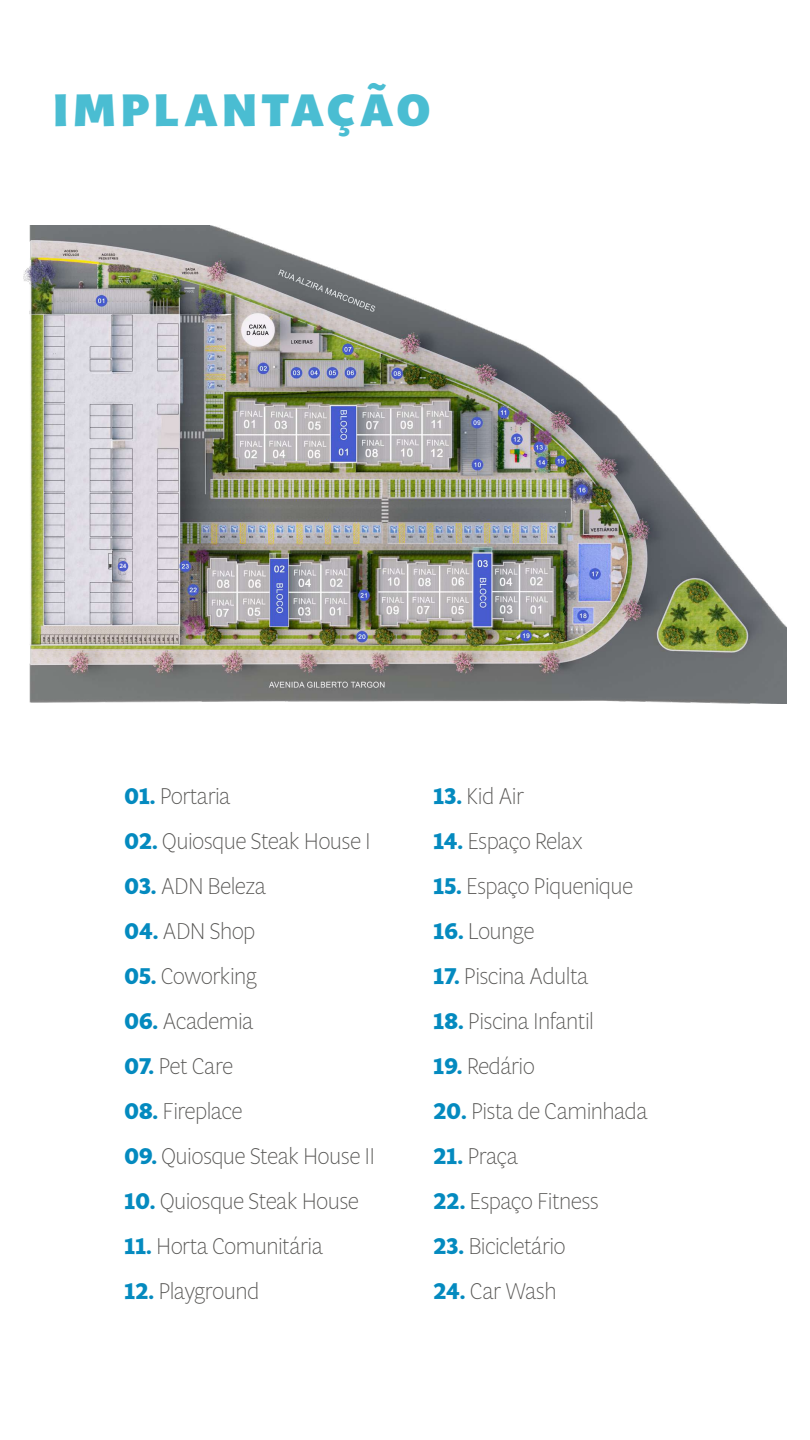
<style>
.page{position:relative;width:810px;height:1440px;background:#fff}
.page>*{position:absolute;margin:0;border:0;box-sizing:border-box;transform-origin:0 0}
.t1{font:800 45px "Multi Display";letter-spacing:.09em;color:#4abdd2}
.t2{font:300 22.5px "Multi Display";color:#545351}
.t3{font:700 6px "Nunito Sans";color:#fff}
.s1{font-weight:700;color:#048abf}
</style>
<div class="page">
<img style="left:23px;top:225px;width:764px;height:479px">
<div style="left:118px;top:561px;width:10px;height:11px;background:#4e5ccb;border-radius:50%"></div>
<h1 class="t1" style="left:53px;top:78px;width:379px">IMPLANTAÇÃO</h1>
<p class="t3" style="left:119px;top:562px;width:9px">24</p>
<p class="t2" style="left:124px;top:780px;width:107px"><span class="s1">01.</span> Portaria</p>
<p class="t2" style="left:124px;top:825px;width:247px"><span class="s1">02.</span> Quiosque Steak House I</p>
<p class="t2" style="left:124px;top:870px;width:143px"><span class="s1">03.</span> ADN Beleza</p>
<p class="t2" style="left:124px;top:915px;width:132px"><span class="s1">04.</span> ADN Shop</p>
<p class="t2" style="left:124px;top:960px;width:134px"><span class="s1">05.</span> Coworking</p>
<p class="t2" style="left:124px;top:1005px;width:130px"><span class="s1">06.</span> Academia</p>
<p class="t2" style="left:124px;top:1050px;width:110px"><span class="s1">07.</span> Pet Care</p>
<p class="t2" style="left:124px;top:1095px;width:119px"><span class="s1">08.</span> Fireplace</p>
<p class="t2" style="left:124px;top:1140px;width:252px"><span class="s1">09.</span> Quiosque Steak House II</p>
<p class="t2" style="left:124px;top:1185px;width:236px"><span class="s1">10.</span> Quiosque Steak House</p>
<p class="t2" style="left:124px;top:1230px;width:200px"><span class="s1">11.</span> Horta Comunitária</p>
<p class="t2" style="left:124px;top:1275px;width:136px"><span class="s1">12.</span> Playground</p>
<p class="t2" style="left:434px;top:780px;width:92px"><span class="s1">13.</span> Kid Air</p>
<p class="t2" style="left:434px;top:825px;width:150px"><span class="s1">14.</span> Espaço Relax</p>
<p class="t2" style="left:434px;top:870px;width:201px"><span class="s1">15.</span> Espaço Piquenique</p>
<p class="t2" style="left:434px;top:915px;width:102px"><span class="s1">16.</span> Lounge</p>
<p class="t2" style="left:434px;top:960px;width:156px"><span class="s1">17.</span> Piscina Adulta</p>
<p class="t2" style="left:434px;top:1005px;width:162px"><span class="s1">18.</span> Piscina Infantil</p>
<p class="t2" style="left:434px;top:1050px;width:103px"><span class="s1">19.</span> Redário</p>
<p class="t2" style="left:434px;top:1095px;width:215px"><span class="s1">20.</span> Pista de Caminhada</p>
<p class="t2" style="left:434px;top:1140px;width:86px"><span class="s1">21.</span> Praça</p>
<p class="t2" style="left:434px;top:1185px;width:167px"><span class="s1">22.</span> Espaço Fitness</p>
<p class="t2" style="left:434px;top:1230px;width:133px"><span class="s1">23.</span> Bicicletário</p>
<p class="t2" style="left:434px;top:1275px;width:124px"><span class="s1">24.</span> Car Wash</p>
</div>
